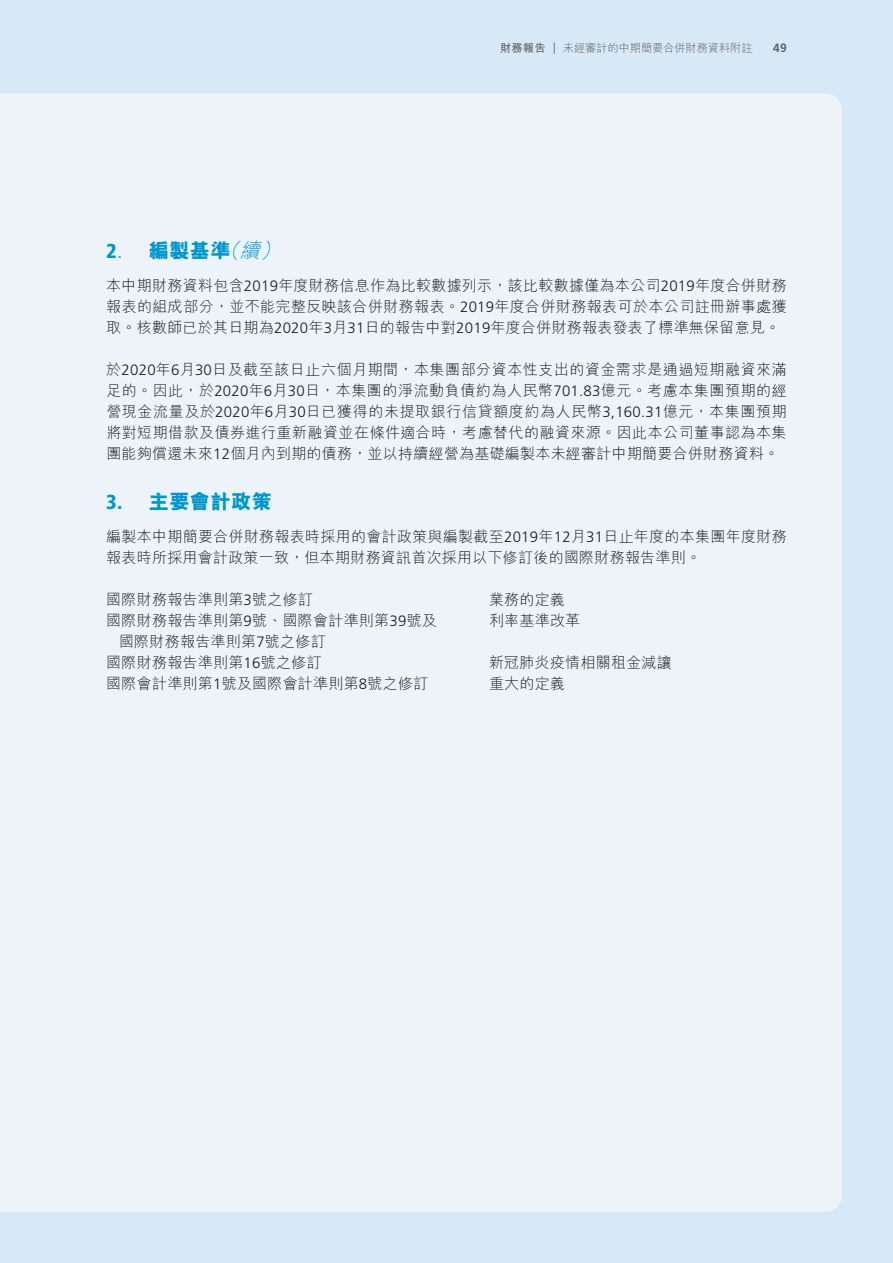
<style>
.page{position:relative;width:893px;height:1263px;background:#d7e9f6}
.page>*{position:absolute;margin:0;border:0;box-sizing:border-box;transform-origin:0 0}
.t1{font:800 20.25px "M Hei HK";letter-spacing:.015em;color:#0096ce}
.t2{font:300 15px/21px "M Hei HK";letter-spacing:.015em;color:#1c1c1b;text-align:justify}
.t3{font:700 12px "Frutiger LT Std";color:#636362}
.t4{font:300 11.25px "M Hei HK";letter-spacing:-.01em;color:#636362}
.s1{font-weight:700}
.s2{font-family:"Frutiger LT Std"}
.s3{font-family:"Frutiger LT Std";font-weight:900;font-stretch:condensed}
.s4{font-family:"Frutiger LT Std";font-weight:300}
.s5{font-weight:300;font-style:italic}
</style>
<div class="page">
<div style="left:0;top:94px;width:842px;height:1118px;background:#ecf4fa"></div>
<p class="t4" style="left:500px;top:40px;width:254px"><span class="s1">財務報告</span> <span class="s2">|</span> 未經審計的中期簡要合併財務資料附註</p>
<p class="t3" style="left:773px;top:41px;width:15px">49</p>
<h1 class="t1" style="left:106px;top:237px;width:182px"><span class="s3">2</span><span class="s4">.</span> 編製基準<span class="s5">（續）</span></h1>
<p class="t2" style="left:106px;top:275px;width:682px">本中期財務資料包含<span class="s2">2019</span>年度財務信息作為比較數據列示，該比較數據僅為本公司<span class="s2">2019</span>年度合併財務報表的組成部分，並不能完整反映該合併財務報表。<span class="s2">2019</span>年度合併財務報表可於本公司註冊辦事處獲取。核數師已於其日期為<span class="s2">2020</span>年<span class="s2">3</span>月<span class="s2">31</span>日的報告中對<span class="s2">2019</span>年度合併財務報表發表了標準無保留意見。</p>
<p class="t2" style="left:106px;top:359px;width:682px">於<span class="s2">2020</span>年<span class="s2">6</span>月<span class="s2">30</span>日及截至該日止六個月期間，本集團部分資本性支出的資金需求是通過短期融資來滿足的。因此，於<span class="s2">2020</span>年<span class="s2">6</span>月<span class="s2">30</span>日，本集團的淨流動負債約為人民幣<span class="s2">701.83</span>億元。考慮本集團預期的經營現金流量及於<span class="s2">2020</span>年<span class="s2">6</span>月<span class="s2">30</span>日已獲得的未提取銀行信貸額度約為人民幣<span class="s2">3,160.31</span>億元，本集團預期將對短期借款及債券進行重新融資並在條件適合時，考慮替代的融資來源。因此本公司董事認為本集團能夠償還未來<span class="s2">12</span>個月內到期的債務，並以持續經營為基礎編製本未經審計中期簡要合併財務資料。</p>
<h1 class="t1" style="left:106px;top:488px;width:167px"><span class="s3">3.</span> 主要會計政策</h1>
<p class="t2" style="left:106px;top:526px;width:682px">編製本中期簡要合併財務報表時採用的會計政策與編製截至<span class="s2">2019</span>年<span class="s2">12</span>月<span class="s2">31</span>日止年度的本集團年度財務報表時所採用會計政策一致，但本期財務資訊首次採用以下修訂後的國際財務報告準則。</p>
<p class="t2" style="left:106px;top:589px;width:208px">國際財務報告準則第<span class="s2">3</span>號之修訂</p>
<p class="t2" style="left:489px;top:589px;width:78px">業務的定義</p>
<p class="t2" style="left:119px;top:610px;width:319px;text-indent:-13px">國際財務報告準則第<span class="s2">9</span>號、國際會計準則第<span class="s2">39</span>號及國際財務報告準則第<span class="s2">7</span>號之修訂</p>
<p class="t2" style="left:489px;top:610px;width:93px">利率基準改革</p>
<p class="t2" style="left:106px;top:652px;width:217px">國際財務報告準則第<span class="s2">16</span>號之修訂</p>
<p class="t2" style="left:489px;top:652px;width:184px">新冠肺炎疫情相關租金減讓</p>
<p class="t2" style="left:106px;top:673px;width:323px">國際會計準則第<span class="s2">1</span>號及國際會計準則第<span class="s2">8</span>號之修訂</p>
<p class="t2" style="left:489px;top:673px;width:78px">重大的定義</p>
</div>
